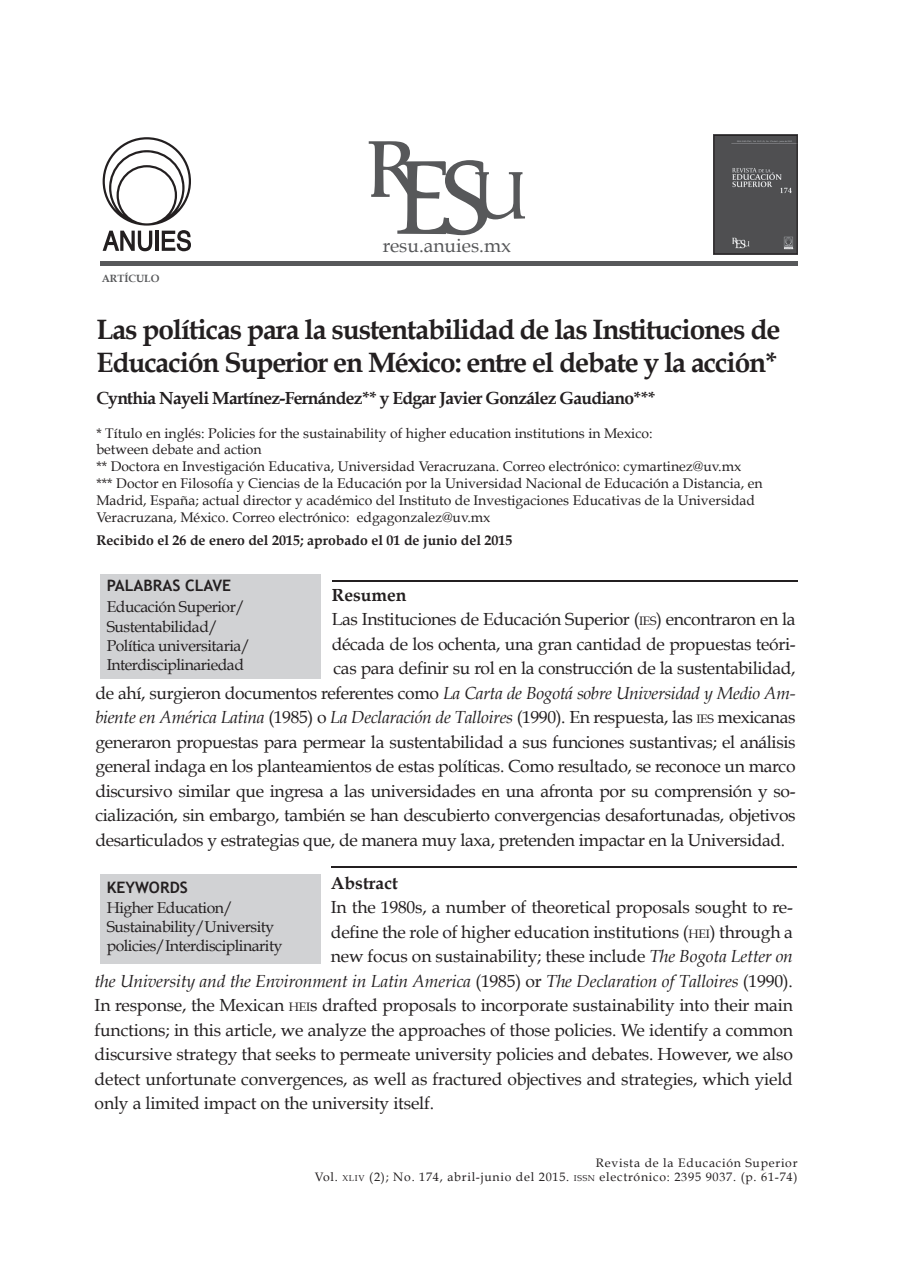
<style>
.page{position:relative;width:898px;height:1270px;background:#fff}
.page>*{position:absolute;margin:0;border:0;box-sizing:border-box;transform-origin:0 0}
.t1{font:700 28px/33.6px "Book Antiqua";letter-spacing:-.04em;color:#231f20}
.t2{font:19.25px "Book Antiqua";color:#57585a}
.t3{font:17.5px "Book Antiqua";letter-spacing:-.02em;color:#231f20}
.t4{font:italic 17.5px "Book Antiqua";letter-spacing:-.02em;color:#231f20}
.t5{font:700 17.5px "Book Antiqua";letter-spacing:-.04em;color:#231f20}
.t6{font:700 17.5px "Book Antiqua";color:#231f20}
.t7{font:15.75px/19.2px "Book Antiqua";letter-spacing:-.03em;color:#231f20}
.t8{font:700 15.75px "Trebuchet MS";color:#231f20}
.t9{font:14px/16.8px "Book Antiqua";color:#231f20}
.t10{font:700 14px "Book Antiqua";color:#231f20}
.t11{font:12.25px/14.7px "Book Antiqua";letter-spacing:.06em;color:#231f20;text-align:right}
.t12{font:700 10.5px "Book Antiqua";color:#57585a}
.s1{font-size:12.25px}
.s2{font-style:normal}
.s3{font-style:normal;font-size:12.25px}
.s4{font-style:italic}
.s5{font-size:8.58px}
</style>
<div class="page">
<div style="left:101px;top:574px;width:220px;height:105px;background:#d1d2d4"></div>
<div style="left:101px;top:874px;width:220px;height:89px;background:#d1d2d4"></div>
<hr style="left:332px;top:580px;width:465px;height:2px;background:#231f20">
<div style="left:100px;top:261px;width:697px;height:5px;background:#57585a"></div>
<svg style="left:369px;top:141px;width:156px;height:94px"></svg>
<img style="left:715px;top:137px;width:80px;height:115px">
<div style="left:713px;top:135px;width:84px;height:119px;border:1px solid #231f20"></div>
<hr style="left:331px;top:867px;width:465px;height:1px;background:#231f20">
<svg style="left:103px;top:137px;width:88px;height:114px"></svg>
<p class="t12" style="left:102px;top:272px;width:59px">ARTÍCULO</p>
<p class="t2" style="left:383px;top:234px;width:130px">resu.anuies.mx</p>
<h1 class="t1" style="left:96px;top:313px;width:685px">Las políticas para la sustentabilidad de las Instituciones de<br>Educación Superior en México: entre el debate y la acción*</h1>
<p class="t5" style="left:96px;top:388px;width:561px">Cynthia Nayeli Martínez-Fernández** y Edgar Javier González Gaudiano***</p>
<p class="t9" style="left:96px;top:424px;width:668px">* Título en inglés: Policies for the sustainability of higher education institutions in Mexico:<br>between debate and action<br>** Doctora en Investigación Educativa, Universidad Veracruzana. Correo electrónico: cymartinez@uv.mx<br>*** Doctor en Filosofía y Ciencias de la Educación por la Universidad Nacional de Educación a Distancia, en Madrid, España; actual director y académico del Instituto de Investigaciones Educativas de la Universidad Veracruzana, México. Correo electrónico: edgagonzalez@uv.mx</p>
<p class="t10" style="left:96px;top:532px;width:418px">Recibido el 26 de enero del 2015; aprobado el 01 de junio del 2015</p>
<p class="t8" style="left:107px;top:576px;width:126px">PALABRAS CLAVE</p>
<p class="t6" style="left:332px;top:585px;width:76px">Resumen</p>
<p class="t3" style="left:332px;top:608px;width:465px">Las Instituciones de Educación Superior (<span class="s1">IES</span>) encontraron en la</p>
<p class="t3" style="left:332px;top:633px;width:465px">década de los ochenta, una gran cantidad de propuestas teóri-</p>
<p class="t3" style="left:333px;top:657px;width:464px">cas para definir su rol en la construcción de la sustentabilidad,</p>
<p class="t4" style="left:95px;top:683px;width:702px"><span class="s2">de ahí, surgieron documentos referentes como</span> La Carta de Bogotá sobre Universidad y Medio Am-</p>
<p class="t4" style="left:95px;top:707px;width:702px">biente en América Latina <span class="s2">(1985) o</span> La Declaración de Talloires <span class="s2">(1990). En respuesta, las</span> <span class="s3">IES</span> <span class="s2">mexicanas</span></p>
<p class="t3" style="left:95px;top:731px;width:702px">generaron propuestas para permear la sustentabilidad a sus funciones sustantivas; el análisis</p>
<p class="t3" style="left:95px;top:755px;width:701px">general indaga en los planteamientos de estas políticas. Como resultado, se reconoce un marco</p>
<p class="t3" style="left:95px;top:780px;width:702px">discursivo similar que ingresa a las universidades en una afronta por su comprensión y so-</p>
<p class="t3" style="left:95px;top:804px;width:702px">cialización, sin embargo, también se han descubierto convergencias desafortunadas, objetivos</p>
<p class="t3" style="left:95px;top:829px;width:691px">desarticulados y estrategias que, de manera muy laxa, pretenden impactar en la Universidad.</p>
<p class="t7" style="left:107px;top:597px;width:145px">Educación Superior/<br>Sustentabilidad/<br>Política universitaria/<br>Interdisciplinariedad</p>
<p class="t6" style="left:331px;top:872px;width:69px">Abstract</p>
<p class="t3" style="left:331px;top:896px;width:463px">In the 1980s, a number of theoretical proposals sought to re-</p>
<p class="t3" style="left:331px;top:921px;width:463px">define the role of higher education institutions (<span class="s1">HEI</span>) through a</p>
<p class="t3" style="left:331px;top:945px;width:463px">new focus on sustainability; these include <span class="s4">The Bogota Letter on</span></p>
<p class="t4" style="left:95px;top:970px;width:700px">the University and the Environment in Latin America <span class="s2">(1985) or</span> The Declaration of Talloires <span class="s2">(1990).</span></p>
<p class="t3" style="left:95px;top:994px;width:700px">In response, the Mexican <span class="s1">HEI</span>s drafted proposals to incorporate sustainability into their main</p>
<p class="t3" style="left:95px;top:1019px;width:700px">functions; in this article, we analyze the approaches of those policies. We identify a common</p>
<p class="t3" style="left:95px;top:1043px;width:700px">discursive strategy that seeks to permeate university policies and debates. However, we also</p>
<p class="t3" style="left:95px;top:1068px;width:700px">detect unfortunate convergences, as well as fractured objectives and strategies, which yield</p>
<p class="t3" style="left:95px;top:1092px;width:341px">only a limited impact on the university itself.</p>
<p class="t8" style="left:107px;top:877px;width:81px">KEYWORDS</p>
<p class="t7" style="left:107px;top:898px;width:177px">Higher Education/<br>Sustainability/University policies/Interdisciplinarity</p>
<p class="t11" style="left:315px;top:1155px;width:484px">Revista de la Educación Superior<br>Vol. <span class="s5">XLIV</span> (2); No. 174, abril-junio del 2015. <span class="s5">ISSN</span> electrónico: 2395 9037. (p. 61-74)</p>
</div>
